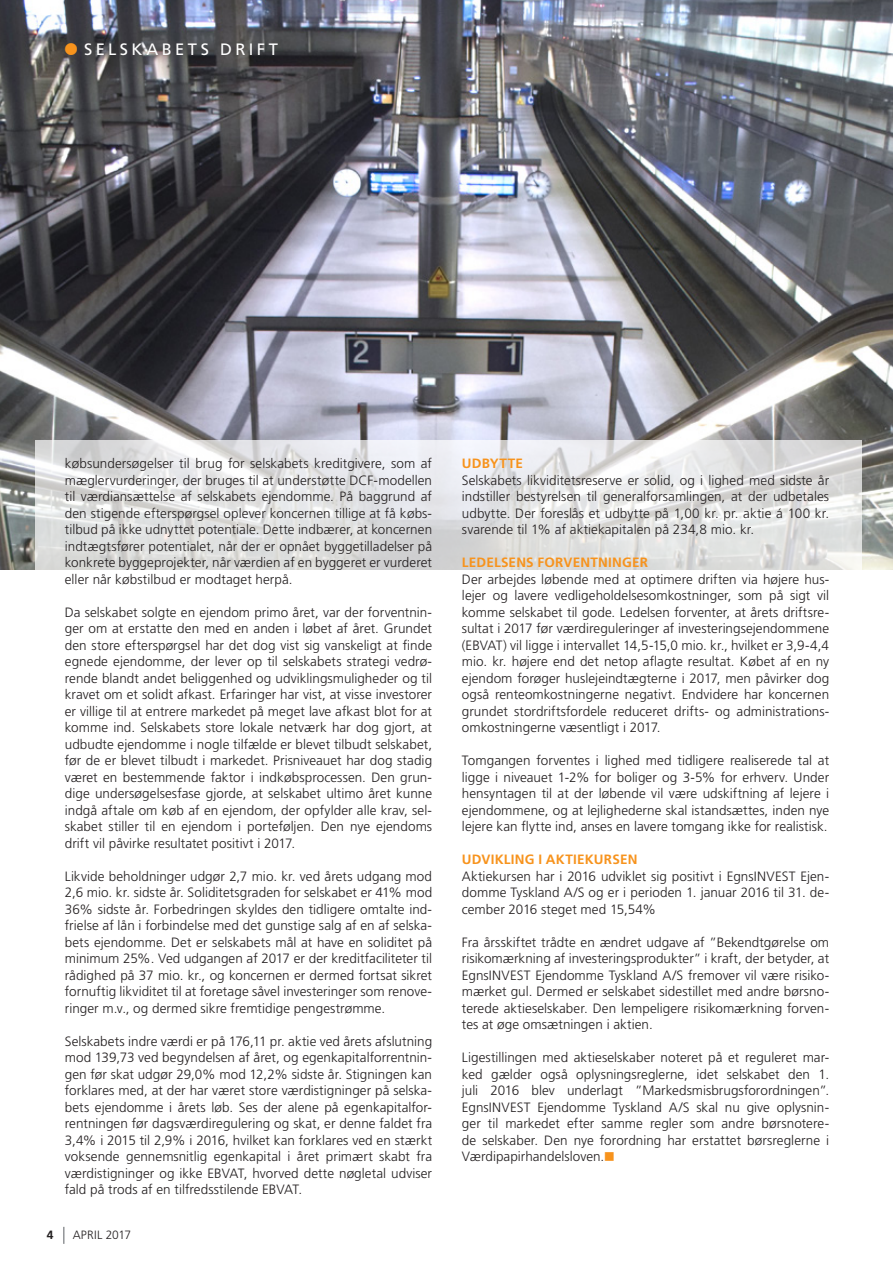
<style>
.page{position:relative;width:893px;height:1263px;background:#fff}
.page>*{position:absolute;margin:0;border:0;box-sizing:border-box;transform-origin:0 0}
.t1{font:16.5px "Frutiger LT";letter-spacing:.205em;color:#fff}
.Brødtekst{font:300 13.5px/16.5px "Frutiger LT";letter-spacing:.005em;color:#231f20;text-align:justify}
.Ny_mellem{font:700 13.5px "Frutiger LT";letter-spacing:.015em;color:#f7931d}
.t2{font:300 12px "Frutiger LT";letter-spacing:.015em;color:#231f20}
.Brødtekst-2{font:700 12px "Frutiger LT";color:#231f20}
.s1{color:#f7931d}
</style>
<div class="page">
<img style="left:0;top:0;width:893px;height:570px">
<svg style="left:35px;top:440px;width:826px;height:130px"></svg>
<svg style="left:63px;top:1227px;width:2px;height:17px"></svg>
<svg style="left:65px;top:43px;width:12px;height:12px"></svg>
<p class="t1" style="left:84px;top:40px;width:195px">SELSKABETS DRIFT</p>
<p class="Brødtekst" style="left:65px;top:456px;width:369px">købsundersøgelser til brug for selskabets kreditgivere, som af mæglervurderinger, der bruges til at understøtte DCF-modellen til værdiansættelse af selskabets ejendomme. På baggrund af den stigende efterspørgsel oplever koncernen tillige at få købs&shy;tilbud på ikke udnyttet potentiale. Dette indbærer, at koncernen indtægtsfører potentialet, når der er opnået byggetilladelser på konkrete byggeprojekter, når værdien af en byggeret er vurderet eller når købstilbud er modtaget herpå.</p>
<p class="Brødtekst" style="left:65px;top:604px;width:369px">Da selskabet solgte en ejendom primo året, var der forventnin&shy;ger om at erstatte den med en anden i løbet af året. Grundet den store efterspørgsel har det dog vist sig vanskeligt at finde egnede ejendomme, der lever op til selskabets strategi vedrø&shy;rende blandt andet beliggenhed og udviklingsmuligheder og til kravet om et solidt afkast. Erfaringer har vist, at visse investorer er villige til at entrere markedet på meget lave afkast blot for at komme ind. Selskabets store lokale netværk har dog gjort, at udbudte ejendomme i nogle tilfælde er blevet tilbudt selskabet, før de er blevet tilbudt i markedet. Prisniveauet har dog stadig været en bestemmende faktor i indkøbsprocessen. Den grun&shy;dige undersøgelsesfase gjorde, at selskabet ultimo året kunne indgå aftale om køb af en ejendom, der opfylder alle krav, sel&shy;skabet stiller til en ejendom i porteføljen. Den nye ejendoms drift vil påvirke resultatet positivt i 2017.</p>
<p class="Brødtekst" style="left:65px;top:868px;width:369px">Likvide beholdninger udgør 2,7 mio. kr. ved årets udgang mod 2,6 mio. kr. sidste år. Soliditetsgraden for selskabet er 41% mod 36% sidste år. Forbedringen skyldes den tidligere omtalte ind&shy;frielse af lån i forbindelse med det gunstige salg af en af selska&shy;bets ejendomme. Det er selskabets mål at have en soliditet på minimum 25%. Ved udgangen af 2017 er der kreditfaciliteter til rådighed på 37 mio. kr., og koncernen er dermed fortsat sikret fornuftig likviditet til at foretage såvel investeringer som renove&shy;ringer m.v., og dermed sikre fremtidige pengestrømme.</p>
<p class="Brødtekst" style="left:65px;top:1033px;width:369px">Selskabets indre værdi er på 176,11 pr. aktie ved årets afslutning mod 139,73 ved begyndelsen af året, og egenkapitalforrentnin&shy;gen før skat udgør 29,0% mod 12,2% sidste år. Stigningen kan forklares med, at der har været store værdistigninger på selska&shy;bets ejendomme i årets løb. Ses der alene på egenkapitalfor&shy;rentningen før dagsværdiregulering og skat, er denne faldet fra 3,4% i 2015 til 2,9% i 2016, hvilket kan forklares ved en stærkt voksende gennemsnitlig egenkapital i året primært skabt fra værdistigninger og ikke EBVAT, hvorved dette nøgletal udviser fald på trods af en tilfredsstilende EBVAT.</p>
<p class="Brødtekst-2" style="left:47px;top:1227px;width:8px">4</p>
<p class="t2" style="left:73px;top:1228px;width:60px">APRIL 2017</p>
<p class="Ny_mellem" style="left:462px;top:456px;width:63px">UDBYTTE</p>
<p class="Brødtekst" style="left:462px;top:472px;width:369px">Selskabets likviditetsreserve er solid, og i lighed med sidste år indstiller bestyrelsen til generalforsamlingen, at der udbetales udbytte. Der foreslås et udbytte på 1,00 kr. pr. aktie á 100 kr. svarende til 1% af aktiekapitalen på 234,8 mio. kr.</p>
<p class="Ny_mellem" style="left:462px;top:555px;width:188px">LEDELSENS FORVENTNINGER</p>
<p class="Brødtekst" style="left:462px;top:571px;width:369px">Der arbejdes løbende med at optimere driften via højere hus&shy;lejer og lavere vedligeholdelsesomkostninger, som på sigt vil komme selskabet til gode. Ledelsen forventer, at årets driftsre&shy;sultat i 2017 før værdireguleringer af investeringsejendommene (EBVAT) vil ligge i intervallet 14,5-15,0 mio. kr., hvilket er 3,9-4,4 mio. kr. højere end det netop aflagte resultat. Købet af en ny ejendom forøger huslejeindtægterne i 2017, men påvirker dog også renteomkostningerne negativt. Endvidere har koncernen grundet stordriftsfordele reduceret drifts- og administrations&shy;omkostningerne væsentligt i 2017.</p>
<p class="Brødtekst" style="left:462px;top:753px;width:369px">Tomgangen forventes i lighed med tidligere realiserede tal at ligge i niveauet 1-2% for boliger og 3-5% for erhverv. Under hensyntagen til at der løbende vil være udskiftning af lejere i ejendommene, og at lejlighederne skal istandsættes, inden nye lejere kan flytte ind, anses en lavere tomgang ikke for realistisk.</p>
<p class="Ny_mellem" style="left:462px;top:852px;width:177px">UDVIKLING I AKTIEKURSEN</p>
<p class="Brødtekst" style="left:462px;top:868px;width:369px">Aktiekursen har i 2016 udviklet sig positivt i EgnsINVEST Ejen&shy;domme Tyskland A/S og er i perioden 1. januar 2016 til 31. de&shy;cember 2016 steget med 15,54%</p>
<p class="Brødtekst" style="left:462px;top:934px;width:369px">Fra årsskiftet trådte en ændret udgave af ”Bekendtgørelse om risikomærkning af investeringsprodukter” i kraft, der betyder, at EgnsINVEST Ejendomme Tyskland A/S fremover vil være risiko&shy;mærket gul. Dermed er selskabet sidestillet med andre børsno&shy;terede aktieselskaber. Den lempeligere risikomærkning forven&shy;tes at øge omsætningen i aktien.</p>
<p class="Brødtekst" style="left:462px;top:1050px;width:369px">Ligestillingen med aktieselskaber noteret på et reguleret mar&shy;ked gælder også oplysningsreglerne, idet selskabet den 1. juli 2016 blev underlagt ”Markedsmisbrugsforordningen”.<br>EgnsINVEST Ejendomme Tyskland A/S skal nu give oplysnin&shy;ger til markedet efter samme regler som andre børsnotere&shy;de selskaber. Den nye forordning har erstattet børsreglerne i Værdipapirhandelsloven.<span class="s1">■</span></p>
</div>
